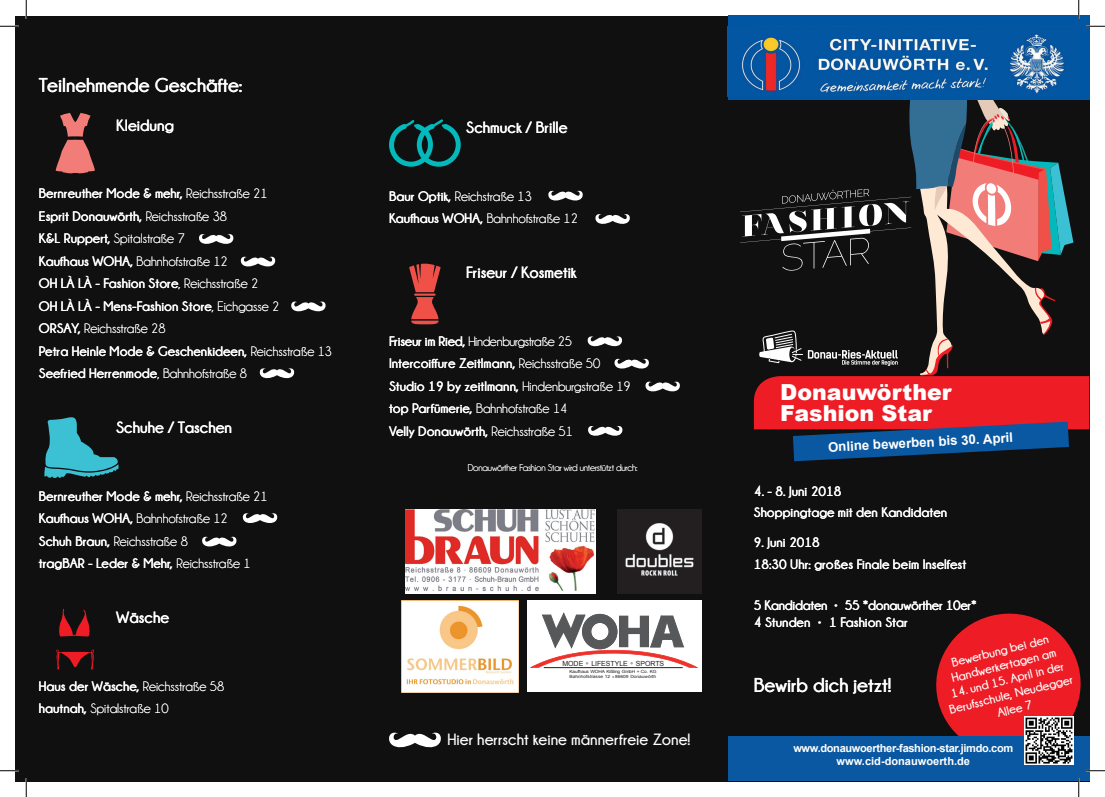
<style>
.page{position:relative;width:1105px;height:797px;background:#fff}
.page>*{position:absolute;margin:0;border:0;box-sizing:border-box;transform-origin:0 0}
.t1{font:900 22.12px "Arial";color:#fff}
.t2{font:700 20px "Champagne&Limousines";color:#fff}
.t3{font:700 16.25px "Champagne&Limousines";color:#fff}
.t4{font:700 13.75px "Champagne&Limousines";color:#fff}
.t5{font:13.75px "Champagne&Limousines";color:#fff}
.t6{font:700 13.75px "Champagne&Limousines";letter-spacing:-.02em;color:#fff}
.t7{font:13.75px "Champagne&Limousines";letter-spacing:-.02em;color:#fff}
.t8{font:700 13.25px "Arial";color:#fff}
.t9{font:700 12.5px/15px "Champagne&Limousines";color:#fff;text-align:center}
.t10{font:700 11px "Arial";letter-spacing:-.03em;color:#fff}
.t11{font:700 11px "Arial";color:#fff}
.t12{font:10px "Champagne&Limousines";letter-spacing:-.02em;color:#fff}
.t13{font:7px "Arial";letter-spacing:-.01em;color:#231f20}
.t14{font:4.25px/5.6px "Arial";color:#231f20;scale:1.13 1}
.s1{font-weight:400}
.s2{font-weight:700}
</style>
<div class="page">
<div style="left:16px;top:16px;width:1073px;height:765px;background:#101010"></div>
<svg style="left:936px;top:613px;width:145px;height:123px"></svg>
<div style="left:728px;top:736px;width:361px;height:45px;background:#0a58a2"></div>
<svg style="left:740px;top:100px;width:349px;height:361px"></svg>
<div style="left:728px;top:16px;width:361px;height:84px;background:#0156a3"></div>
<img style="left:741px;top:34px;width:325px;height:60px">
<img style="left:406px;top:509px;width:189px;height:84px">
<img style="left:401px;top:600px;width:118px;height:92px">
<img style="left:1025px;top:716px;width:48px;height:48px">
<img style="left:618px;top:509px;width:84px;height:84px">
<div style="left:527px;top:600px;width:175px;height:92px;background:#fff"></div>
<hr style="left:544px;top:667px;width:139px;height:1px;background:#231f20">
<svg style="left:531px;top:612px;width:166px;height:55px"></svg>
<div style="left:619px;top:616px;width:9px;height:30px;background:#57585a"></div>
<div style="left:640px;top:616px;width:8px;height:30px;background:#57585a"></div>
<div style="left:640px;top:616px;width:9px;height:31px;border:1px solid #57585a"></div>
<div style="left:627px;top:628px;width:15px;height:5px;background:#57585a"></div>
<svg style="left:55px;top:113px;width:40px;height:60px"></svg>
<svg style="left:44px;top:417px;width:75px;height:61px"></svg>
<svg style="left:59px;top:608px;width:31px;height:28px"></svg>
<svg style="left:56px;top:649px;width:38px;height:20px"></svg>
<svg style="left:389px;top:119px;width:72px;height:48px"></svg>
<svg style="left:409px;top:264px;width:32px;height:60px"></svg>
<svg style="left:389px;top:732px;width:52px;height:16px"></svg>
<svg style="left:199px;top:234px;width:35px;height:10px"></svg>
<svg style="left:243px;top:513px;width:34px;height:10px"></svg>
<svg style="left:202px;top:536px;width:35px;height:11px"></svg>
<svg style="left:595px;top:214px;width:35px;height:10px"></svg>
<svg style="left:587px;top:336px;width:35px;height:11px"></svg>
<svg style="left:614px;top:358px;width:35px;height:11px"></svg>
<svg style="left:645px;top:381px;width:35px;height:11px"></svg>
<svg style="left:588px;top:426px;width:35px;height:10px"></svg>
<svg style="left:241px;top:256px;width:34px;height:11px"></svg>
<svg style="left:291px;top:301px;width:35px;height:11px"></svg>
<svg style="left:260px;top:368px;width:34px;height:11px"></svg>
<svg style="left:548px;top:190px;width:35px;height:11px"></svg>
<svg style="left:0;top:25px;width:19px;height:2px"></svg>
<svg style="left:1086px;top:25px;width:19px;height:2px"></svg>
<svg style="left:0;top:770px;width:19px;height:1px"></svg>
<svg style="left:1086px;top:770px;width:19px;height:1px"></svg>
<svg style="left:25px;top:0;width:2px;height:19px"></svg>
<svg style="left:25px;top:778px;width:2px;height:19px"></svg>
<svg style="left:1078px;top:0;width:1px;height:19px"></svg>
<svg style="left:1078px;top:778px;width:1px;height:19px"></svg>
<p class="t2" style="left:39px;top:74px;width:205px">Teilnehmende Geschäfte:</p>
<p class="t3" style="left:116px;top:116px;width:59px">Kleidung</p>
<p class="t4" style="left:39px;top:186px;width:230px">Bernreuther Mode &amp; mehr, <span class="s1">Reichsstraße 21</span></p>
<p class="t4" style="left:39px;top:208px;width:190px">Esprit Donauwörth, <span class="s1">Reichsstraße 38</span></p>
<p class="t5" style="left:39px;top:231px;width:147px"><span class="s2">K&amp;L Ruppert,</span> Spitalstraße 7</p>
<p class="t5" style="left:39px;top:254px;width:190px"><span class="s2">Kaufhaus WOHA,</span> Bahnhofstraße 12</p>
<p class="t4" style="left:39px;top:276px;width:221px">OH LÀ LÀ - Fashion Store<span class="s1">, Reichsstraße 2</span></p>
<p class="t4" style="left:39px;top:298px;width:242px">OH LÀ LÀ - Mens-Fashion Store<span class="s1">, Eichgasse 2</span></p>
<p class="t5" style="left:39px;top:321px;width:128px"><span class="s2">ORSAY,</span> Reichsstraße 28</p>
<p class="t4" style="left:39px;top:343px;width:295px">Petra Heinle Mode &amp; Geschenkideen, <span class="s1">Reichsstraße 13</span></p>
<p class="t4" style="left:39px;top:366px;width:210px">Seefried Herrenmode<span class="s1">, Bahnhofstraße 8</span></p>
<p class="t3" style="left:116px;top:418px;width:118px">Schuhe / Taschen</p>
<p class="t4" style="left:39px;top:488px;width:230px">Bernreuther Mode &amp; mehr, <span class="s1">Reichsstraße 21</span></p>
<p class="t5" style="left:39px;top:511px;width:190px"><span class="s2">Kaufhaus WOHA,</span> Bahnhofstraße 12</p>
<p class="t5" style="left:39px;top:534px;width:150px"><span class="s2">Schuh Braun,</span> Reichsstraße 8</p>
<p class="t4" style="left:39px;top:556px;width:213px">tragBAR - Leder &amp; Mehr, <span class="s1">Reichsstraße 1</span></p>
<p class="t3" style="left:116px;top:608px;width:55px">Wäsche</p>
<p class="t4" style="left:39px;top:678px;width:187px">Haus der Wäsche, <span class="s1">Reichsstraße 58</span></p>
<p class="t5" style="left:39px;top:701px;width:131px"><span class="s2">hautnah,</span> Spitalstraße 10</p>
<p class="t3" style="left:466px;top:118px;width:103px">Schmuck / Brille</p>
<p class="t5" style="left:389px;top:189px;width:144px"><span class="s2">Baur Optik,</span> Reichstraße 13</p>
<p class="t5" style="left:389px;top:211px;width:190px"><span class="s2">Kaufhaus WOHA,</span> Bahnhofstraße 12</p>
<p class="t3" style="left:466px;top:263px;width:112px">Friseur / Kosmetik</p>
<p class="t7" style="left:389px;top:334px;width:184px"><span class="s2">Friseur im Ried,</span> Hindenburgstraße 25</p>
<p class="t4" style="left:389px;top:356px;width:213px">Intercoiffure Zeitlmann, <span class="s1">Reichsstraße 50</span></p>
<p class="t4" style="left:389px;top:378px;width:243px">Studio 19 by zeitlmann, <span class="s1">Hindenburgstraße 19</span></p>
<p class="t5" style="left:389px;top:401px;width:180px"><span class="s2">top Parfümerie,</span> Bahnhofstraße 14</p>
<p class="t4" style="left:389px;top:423px;width:185px">Velly Donauwörth, <span class="s1">Reichsstraße 51</span></p>
<p class="t12" style="left:468px;top:462px;width:171px">Donauwörther Fashion Star wird unterstützt durch:</p>
<p class="t13" style="left:562px;top:659px;width:103px">MODE LIFESTYLE SPORTS</p>
<p class="t14" style="left:569px;top:668px;width:78px">Kaufhaus WOHA Kißling GmbH + Co. KG<br>Bahnhofstrasse 12 86609 Donauwörth</p>
<p class="t3" style="left:448px;top:731px;width:244px">Hier herrscht keine männerfreie Zone!</p>
<p class="t1" style="left:780px;top:376px;width:173px">Donauwörther</p>
<p class="t1" style="left:780px;top:397px;width:153px">Fashion Star</p>
<p class="t8" style="left:828px;top:438px;width:187px;rotate:-3deg">Online bewerben bis 30. April</p>
<p class="t4" style="left:754px;top:483px;width:89px">4. - 8. Juni 2018</p>
<p class="t4" style="left:754px;top:505px;width:195px">Shoppingtage mit den Kandidaten</p>
<p class="t4" style="left:754px;top:535px;width:68px">9. Juni 2018</p>
<p class="t4" style="left:754px;top:556px;width:214px">18:30 Uhr: großes Finale beim Inselfest</p>
<p class="t6" style="left:754px;top:598px;width:224px">5 Kandidaten • 55 *donauwörther 10er*</p>
<p class="t4" style="left:754px;top:614px;width:156px">4 Stunden • 1 Fashion Star</p>
<p class="t9" style="left:946px;top:656px;width:109px;rotate:-14deg">Bewerbung bei den<br>Handwerkertagen am</p>
<p class="t9" style="left:944px;top:687px;width:128px;rotate:-14deg">14. und 15. April in der<br>Berufsschule, Neudegger<br>Allee 7</p>
<p class="t10" style="left:793px;top:740px;width:221px">www.donauwoerther-fashion-star.jimdo.com</p>
<p class="t11" style="left:837px;top:753px;width:135px">www.cid-donauwoerth.de</p>
<p class="t2" style="left:754px;top:674px;width:139px">Bewirb dich jetzt!</p>
</div>
